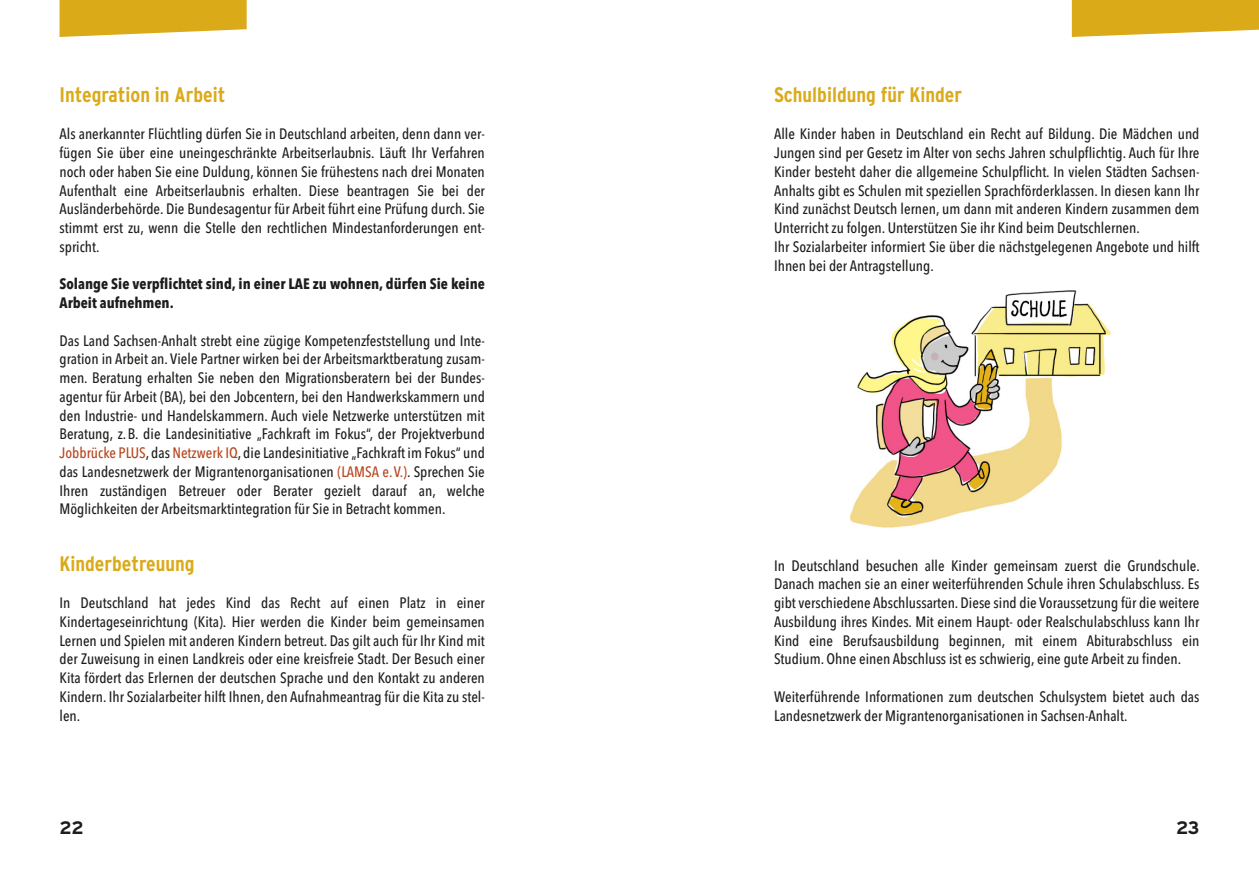
<style>
.page{position:relative;width:1259px;height:893px;background:#fff}
.page>*{position:absolute;margin:0;border:0;box-sizing:border-box;transform-origin:0 0}
.t1{font:700 condensed 21px "Interstate";color:#dbaa19}
.t2{font:700 18px "Interstate";color:#1d1d1b}
.t3{font:500 15px/18.8px "Avenir Next Condensed";color:#1d1d1b;text-align:justify}
.t4{font:700 15px/18.8px "Avenir Next Condensed";color:#1d1d1b}
.s1{color:#b7451d}
</style>
<div class="page">
<svg style="left:1071px;top:0;width:188px;height:37px"></svg>
<svg style="left:60px;top:0;width:187px;height:37px"></svg>
<img style="left:850px;top:291px;width:261px;height:237px">
<h1 class="t1" style="left:60px;top:82px;width:167px">Integration in Arbeit</h1>
<p class="t3" style="left:60px;top:125px;width:427px">Als anerkannter Flüchtling dürfen Sie in Deutschland arbeiten, denn dann ver&shy;fügen Sie über eine uneingeschränkte Arbeitserlaubnis. Läuft Ihr Verfahren noch oder haben Sie eine Duldung, können Sie frühestens nach drei Monaten Aufenthalt eine Arbeitserlaubnis erhalten. Diese beantragen Sie bei der Ausländerbehörde. Die Bundesagentur für Arbeit führt eine Prüfung durch. Sie stimmt erst zu, wenn die Stelle den rechtlichen Mindestanforderungen ent&shy;spricht.</p>
<p class="t4" style="left:60px;top:275px;width:427px">Solange Sie verpflichtet sind, in einer LAE zu wohnen, dürfen Sie keine<br>Arbeit aufnehmen.</p>
<p class="t3" style="left:60px;top:331px;width:427px">Das Land Sachsen-Anhalt strebt eine zügige Kompetenzfeststellung und Inte&shy;gration in Arbeit an. Viele Partner wirken bei der Arbeitsmarktberatung zusam&shy;men. Beratung erhalten Sie neben den Migrationsberatern bei der Bundes&shy;agentur für Arbeit (BA), bei den Jobcentern, bei den Handwerkskammern und den Industrie- und Handelskammern. Auch viele Netzwerke unterstützen mit Beratung, z.B. die Landesinitiative „Fachkraft im Fokus“, der Projektverbund <span class="s1">Jobbrücke PLUS</span>, das <span class="s1">Netzwerk IQ</span>, die Landesinitiative „Fachkraft im Fokus“ und das Landesnetzwerk der Migrantenorganisationen <span class="s1">(LAMSA e.V.)</span>. Sprechen Sie Ihren zuständigen Betreuer oder Berater gezielt darauf an, welche Möglichkeiten der Arbeitsmarktintegration für Sie in Betracht kommen.</p>
<h1 class="t1" style="left:60px;top:551px;width:137px">Kinderbetreuung</h1>
<p class="t3" style="left:60px;top:593px;width:427px">In Deutschland hat jedes Kind das Recht auf einen Platz in einer Kindertageseinrichtung (Kita). Hier werden die Kinder beim gemeinsamen Lernen und Spielen mit anderen Kindern betreut. Das gilt auch für Ihr Kind mit der Zuweisung in einen Landkreis oder eine kreisfreie Stadt. Der Besuch einer Kita fördert das Erlernen der deutschen Sprache und den Kontakt zu anderen Kindern. Ihr Sozialarbeiter hilft Ihnen, den Aufnahmeantrag für die Kita zu stel&shy;len.</p>
<h1 class="t1" style="left:774px;top:82px;width:189px">Schulbildung für Kinder</h1>
<p class="t3" style="left:774px;top:125px;width:427px;text-align:left">Alle Kinder haben in Deutschland ein Recht auf Bildung. Die Mädchen und Jungen sind per Gesetz im Alter von sechs Jahren schulpflichtig. Auch für Ihre Kinder besteht daher die allgemeine Schulpflicht. In vielen Städten Sachsen-Anhalts gibt es Schulen mit speziellen Sprachförderklassen. In diesen kann Ihr Kind zunächst Deutsch lernen, um dann mit anderen Kindern zusammen dem Unterricht zu folgen. Unterstützen Sie ihr Kind beim Deutschlernen.<br>Ihr Sozialarbeiter informiert Sie über die nächstgelegenen Angebote und hilft Ihnen bei der Antragstellung.</p>
<p class="t3" style="left:774px;top:556px;width:427px">In Deutschland besuchen alle Kinder gemeinsam zuerst die Grundschule.<br>Danach machen sie an einer weiterführenden Schule ihren Schulabschluss. Es gibt verschiedene Abschlussarten. Diese sind die Voraussetzung für die weitere Ausbildung ihres Kindes. Mit einem Haupt- oder Realschulabschluss kann Ihr Kind eine Berufsausbildung beginnen, mit einem Abiturabschluss ein Studium. Ohne einen Abschluss ist es schwierig, eine gute Arbeit zu finden.</p>
<p class="t3" style="left:774px;top:687px;width:427px">Weiterführende Informationen zum deutschen Schulsystem bietet auch das<br>Landesnetzwerk der Migrantenorganisationen in Sachsen-Anhalt.</p>
<p class="t2" style="left:60px;top:818px;width:26px">22</p>
<p class="t2" style="left:1176px;top:818px;width:25px">23</p>
</div>
